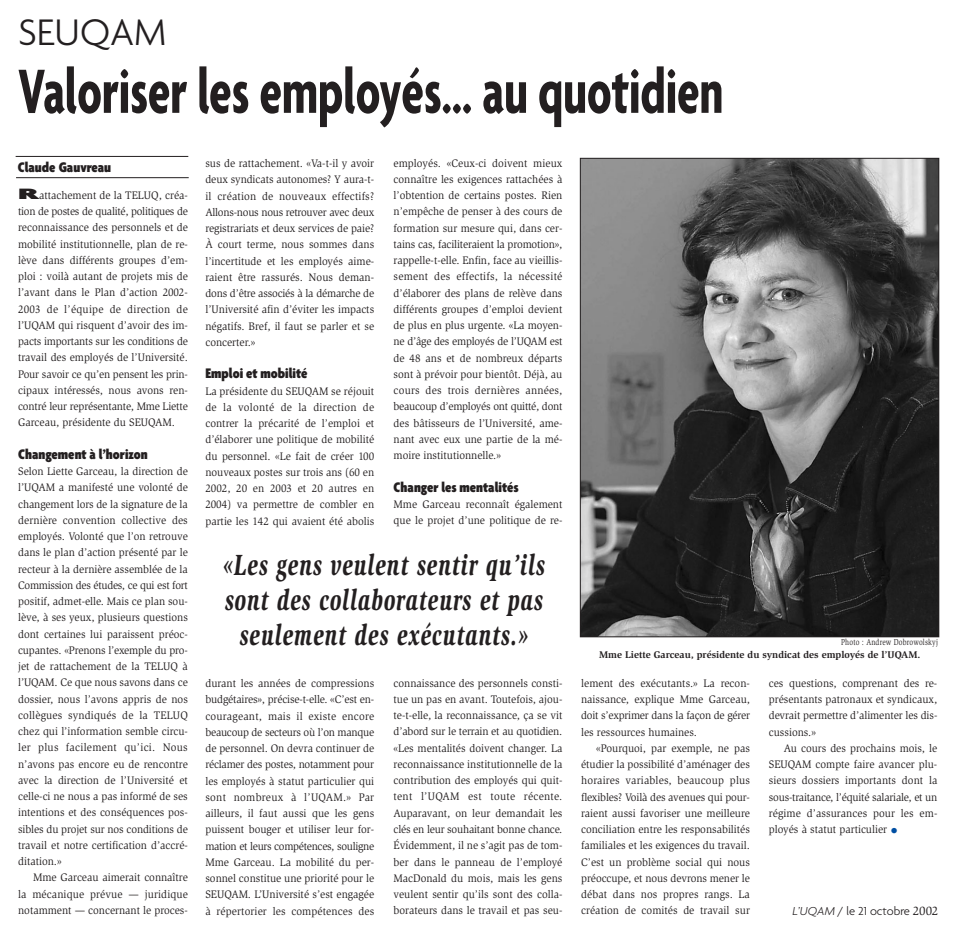
<style>
.page{position:relative;width:960px;height:944px;background:#fff}
.page>*{position:absolute;margin:0;border:0;box-sizing:border-box;transform-origin:0 0}
.t1{font:700 condensed 67.5px "Agenda";color:#231f20;scale:.8 1}
.t2{font:300 40px "Agenda";color:#231f20}
.t3{font:italic 900 30px/35px "Slimbach";letter-spacing:.045em;color:#231f20;text-align:center;scale:.7 1}
.t4{font:900 condensed 15px "Agenda";color:#231f20}
.t5{font:300 12.5px "Agenda";color:#231f20}
.t6{font:11.25px/16.2px "Slimbach";color:#231f20;text-align:justify;scale:.95 1}
.t7{font:700 10px "Slimbach";color:#231f20}
.t8{font:8.75px "Slimbach";letter-spacing:.025em;color:#231f20;scale:.8 1}
.s1{font-family:"Agenda";font-weight:900;font-stretch:condensed;font-size:16.25px}
.s2{font-size:15px;color:#004fa3}
.s3{font-style:italic}
.s4{font-family:"Slimbach";font-weight:400}
</style>
<div class="page">
<img style="left:581px;top:160px;width:355px;height:475px">
<hr style="left:16px;top:156px;width:172px;height:1px;background:#231f20">
<hr style="left:16px;top:177px;width:173px;height:1px;background:#231f20">
<h2 class="t2" style="left:18px;top:17px;width:150px">SEUQAM</h2>
<h1 class="t1" style="left:18px;top:66px;width:882px">Valoriser les employés… au quotidien</h1>
<h3 class="t4" style="left:18px;top:162px;width:95px">Claude Gauvreau</h3>
<p class="t6" style="left:18px;top:188px;width:180px"><span class="s1">R</span>attachement de la TELUQ, créa&shy;tion de postes de qualité, politiques de reconnaissance des personnels et de mobilité institutionnelle, plan de re&shy;lève dans différents groupes d’em&shy;ploi : voilà autant de projets mis de l’avant dans le Plan d’action 2002- 2003 de l’équipe de direction de l’UQAM qui risquent d’avoir des im&shy;pacts importants sur les conditions de travail des employés de l’Université.<br>Pour savoir ce qu’en pensent les prin&shy;cipaux intéressés, nous avons ren&shy;contré leur représentante, Mme Liette Garceau, présidente du SEUQAM.</p>
<h3 class="t4" style="left:18px;top:448px;width:131px">Changement à l’horizon</h3>
<p class="t6" style="left:18px;top:464px;width:180px">Selon Liette Garceau, la direction de l’UQAM a manifesté une volonté de changement lors de la signature de la dernière convention collective des employés. Volonté que l’on retrouve dans le plan d’action présenté par le recteur à la dernière assemblée de la Commission des études, ce qui est fort positif, admet-elle. Mais ce plan sou&shy;lève, à ses yeux, plusieurs questions dont certaines lui paraissent préoc&shy;cupantes. «Prenons l’exemple du pro&shy;jet de rattachement de la TELUQ à l’UQAM. Ce que nous savons dans ce dossier, nous l’avons appris de nos collègues syndiqués de la TELUQ chez qui l’information semble circu&shy;ler plus facilement qu’ici. Nous n’avons pas encore eu de rencontre avec la direction de l’Université et celle-ci ne nous a pas informé de ses intentions et des conséquences pos&shy;sibles du projet sur nos conditions de travail et notre certification d’accré&shy;ditation.»</p>
<p class="t6" style="left:18px;top:870px;width:180px;text-indent:15px">Mme Garceau aimerait connaître la mécanique prévue — juridique notamment — concernant le proces-</p>
<p class="t6" style="left:205px;top:156px;width:179px">sus de rattachement. «Va-t-il y avoir deux syndicats autonomes? Y aura-t&shy;il création de nouveaux effectifs?<br>Allons-nous nous retrouver avec deux registrariats et deux services de paie?<br>À court terme, nous sommes dans l’incertitude et les employés aime&shy;raient être rassurés. Nous deman&shy;dons d’être associés à la démarche de l’Université afin d’éviter les impacts négatifs. Bref, il faut se parler et se concerter.»</p>
<h3 class="t4" style="left:205px;top:368px;width:104px">Emploi et mobilité</h3>
<p class="t6" style="left:205px;top:383px;width:179px">La présidente du SEUQAM se réjouit de la volonté de la direction de contrer la précarité de l’emploi et d’élaborer une politique de mobilité du personnel. «Le fait de créer 100 nouveaux postes sur trois ans (60 en 2002, 20 en 2003 et 20 autres en 2004) va permettre de combler en partie les 142 qui avaient été abolis</p>
<p class="t6" style="left:393px;top:156px;width:179px">employés. «Ceux-ci doivent mieux connaître les exigences rattachées à l’obtention de certains postes. Rien n’empêche de penser à des cours de formation sur mesure qui, dans cer&shy;tains cas, faciliteraient la promotion», rappelle-t-elle. Enfin, face au vieillis&shy;sement des effectifs, la nécessité d’élaborer des plans de relève dans différents groupes d’emploi devient de plus en plus urgente. «La moyen&shy;ne d’âge des employés de l’UQAM est de 48 ans et de nombreux départs sont à prévoir pour bientôt. Déjà, au cours des trois dernières années, beaucoup d’employés ont quitté, dont des bâtisseurs de l’Université, ame&shy;nant avec eux une partie de la mé&shy;moire institutionnelle.»</p>
<h3 class="t4" style="left:393px;top:481px;width:127px">Changer les mentalités</h3>
<p class="t6" style="left:393px;top:497px;width:179px">Mme Garceau reconnaît également que le projet d’une politique de re-</p>
<h3 class="t3" style="left:223px;top:550px;width:461px">«Les gens veulent sentir qu’ils sont des collaborateurs et pas seulement des exécutants.»</h3>
<p class="t8" style="left:840px;top:638px;width:123px">Photo : Andrew Dobrowolskyj</p>
<p class="t7" style="left:599px;top:651px;width:322px">Mme Liette Garceau, présidente du syndicat des employés de l’UQAM.</p>
<p class="t6" style="left:205px;top:676px;width:179px">durant les années de compressions budgétaires», précise-t-elle. «C’est en&shy;courageant, mais il existe encore beaucoup de secteurs où l’on manque de personnel. On devra continuer de réclamer des postes, notamment pour les employés à statut particulier qui sont nombreux à l’UQAM.» Par ailleurs, il faut aussi que les gens puissent bouger et utiliser leur for&shy;mation et leurs compétences, souligne Mme Garceau. La mobilité du per&shy;sonnel constitue une priorité pour le SEUQAM. L’Université s’est engagée à répertorier les compétences des</p>
<p class="t6" style="left:393px;top:676px;width:179px">connaissance des personnels consti&shy;tue un pas en avant. Toutefois, ajou&shy;te-t-elle, la reconnaissance, ça se vit d’abord sur le terrain et au quotidien. «Les mentalités doivent changer. La reconnaissance institutionnelle de la contribution des employés qui quit&shy;tent l’UQAM est toute récente.<br>Auparavant, on leur demandait les clés en leur souhaitant bonne chance.<br>Évidemment, il ne s’agit pas de tom&shy;ber dans le panneau de l’employé MacDonald du mois, mais les gens veulent sentir qu’ils sont des colla&shy;borateurs dans le travail et pas seu-</p>
<p class="t6" style="left:581px;top:676px;width:179px">lement des exécutants.» La recon&shy;naissance, explique Mme Garceau, doit s’exprimer dans la façon de gérer les ressources humaines.</p>
<p class="t6" style="left:581px;top:741px;width:179px;text-indent:15px">«Pourquoi, par exemple, ne pas étudier la possibilité d’aménager des horaires variables, beaucoup plus flexibles? Voilà des avenues qui pour&shy;raient aussi favoriser une meilleure conciliation entre les responsabilités familiales et les exigences du travail.<br>C’est un problème social qui nous préoccupe, et nous devrons mener le débat dans nos propres rangs. La création de comités de travail sur</p>
<p class="t6" style="left:768px;top:676px;width:179px">ces questions, comprenant des re&shy;présentants patronaux et syndicaux, devrait permettre d’alimenter les dis&shy;cussions.»</p>
<p class="t6" style="left:768px;top:741px;width:179px;text-indent:15px">Au cours des prochains mois, le SEUQAM compte faire avancer plu&shy;sieurs dossiers importants dont la sous-traitance, l’équité salariale, et un régime d’assurances pour les em&shy;ployés à statut particulier <span class="s2">•</span></p>
<p class="t5" style="left:792px;top:906px;width:147px"><span class="s3">L’UQAM</span> / le 21 octobre <span class="s4">2002</span></p>
</div>
